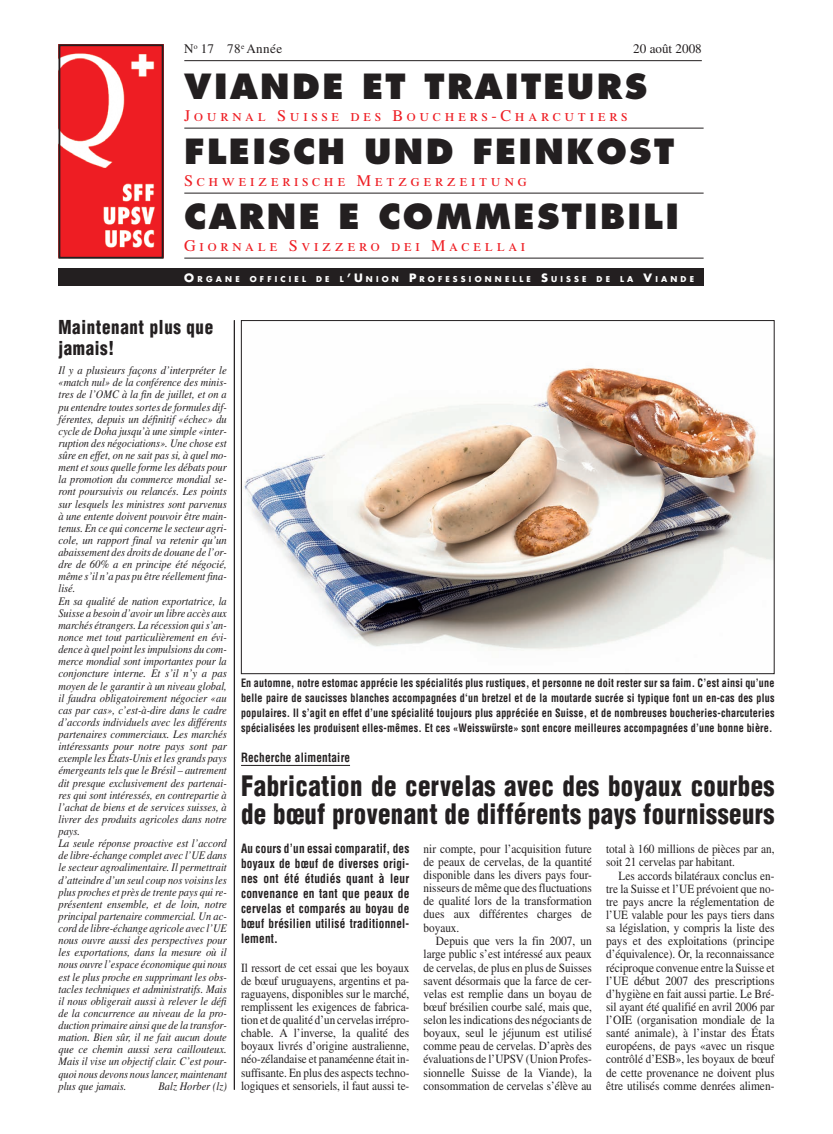
<style>
.page{position:relative;width:833px;height:1134px;background:#fff}
.page>*{position:absolute;margin:0;border:0;box-sizing:border-box;transform-origin:0 0}
.t1{font:800 33.75px "Futura Std";letter-spacing:.07em;color:#231f20}
.t2{font:900 condensed 27.5px/27.5px "Helvetica LT Std";letter-spacing:.02em;color:#231f20;scale:.9 1}
.t3{font:900 condensed 18.75px/21.2px "Helvetica LT Std";letter-spacing:.04em;color:#231f20;scale:.9 1}
.t4{font:16.25px "Times LT Std";letter-spacing:.22em;color:#ee1d23}
.t5{font:13.12px "Times LT Std";color:#231f20}
.t6{font:12.5px/13.1px "Times LT Std";color:#231f20;text-align:justify;scale:.9 1}
.t7{font:12.5px/13.1px "Times LT Std";color:#231f20;text-align:justify;scale:.92 1}
.t8{font:700 condensed 12.5px/15px "Helvetica LT Std";letter-spacing:.02em;color:#231f20;text-align:justify;scale:.9 1}
.t9{font:italic 11.5px/12.1px "Times LT Std";color:#231f20;scale:.92 1}
.t10{font:italic 11.5px "Times LT Std";color:#231f20;scale:.9 1}
.t11{font:700 condensed 11.25px/15px "Helvetica LT Std";letter-spacing:.02em;color:#231f20;text-align:justify;scale:.9 1}
.t12{font:700 7.88px "Futura Std";letter-spacing:.4em;color:#fff}
.s1{font-size:11.25px}
</style>
<div class="page">
<hr style="left:241px;top:765px;width:109px;height:1px;background:#231f20">
<hr style="left:184px;top:60px;width:518px;height:1px;background:#231f20">
<hr style="left:234px;top:320px;width:1px;height:770px;background:#231f20">
<hr style="left:184px;top:128px;width:519px;height:1px;background:#231f20">
<hr style="left:184px;top:193px;width:519px;height:1px;background:#231f20">
<hr style="left:184px;top:258px;width:519px;height:1px;background:#231f20">
<div style="left:58px;top:269px;width:645px;height:17px;background:#231f20"></div>
<img style="left:61px;top:47px;width:100px;height:209px">
<div style="left:58px;top:44px;width:106px;height:215px;border:2px solid #231f20"></div>
<img style="left:243px;top:367px;width:529px;height:284px">
<p class="t5" style="left:184px;top:44px;width:99px">N<sup>o</sup> 17 78<sup>e</sup> Année</p>
<p class="t5" style="left:633px;top:44px;width:70px">20 août 2008</p>
<h1 class="t1" style="left:184px;top:67px;width:464px">VIANDE ET TRAITEURS</h1>
<h3 class="t4" style="left:184px;top:110px;width:445px">Journal Suisse des Bouchers-Charcutiers</h3>
<h1 class="t1" style="left:184px;top:132px;width:491px">FLEISCH UND FEINKOST</h1>
<h3 class="t4" style="left:184px;top:175px;width:344px">Schweizerische Metzgerzeitung</h3>
<h1 class="t1" style="left:184px;top:197px;width:496px">CARNE E COMMESTIBILI</h1>
<h3 class="t4" style="left:184px;top:240px;width:343px">Giornale Svizzero dei Macellai</h3>
<p class="t12" style="left:184px;top:274px;width:57px"><span class="s1">O</span>RGANE</p>
<p class="t12" style="left:250px;top:274px;width:58px">OFFICIEL</p>
<p class="t12" style="left:316px;top:274px;width:15px">D E</p>
<p class="t12" style="left:340px;top:274px;width:248px">L<span class="s1">’U</span>NION <span class="s1">P</span>ROFESSIONNELLE <span class="s1">S</span>UISSE</p>
<p class="t12" style="left:596px;top:274px;width:15px">D E</p>
<p class="t12" style="left:620px;top:274px;width:75px">LA <span class="s1">V</span>IANDE</p>
<h3 class="t3" style="left:58px;top:317px;width:173px">Maintenant plus que jamais!</h3>
<p class="t9" style="left:58px;top:365px;width:184px">Il y a plusieurs façons d’interpréter le «match nul» de la conférence des minis&shy;tres de l’OMC à la fin de juillet, et on a pu entendre toutes sortes de formules dif&shy;férentes, depuis un définitif «échec» du cycle de Doha jusqu’à une simple «inter&shy;ruption des négociations». Une chose est sûre en effet, on ne sait pas si, à quel mo&shy;ment et sous quelle forme les débats pour la promotion du commerce mondial se&shy;ront poursuivis ou relancés. Les points sur lesquels les ministres sont parvenus à une entente doivent pouvoir être main&shy;tenus. En ce qui concerne le secteur agri&shy;cole, un rapport final va retenir qu’un abaissement des droits de douane de l’or&shy;dre de 60% a en principe été négocié, même s’il n’a pas pu être réellement fina&shy;lisé.<br>En sa qualité de nation exportatrice, la Suisse a besoin d’avoir un libre accès aux marchés étrangers. La récession qui s’an&shy;nonce met tout particulièrement en évi&shy;dence à quel point les impulsions du com&shy;merce mondial sont importantes pour la conjoncture interne. Et s’il n’y a pas moyen de le garantir à un niveau global, il faudra obligatoirement négocier «au cas par cas», c’est-à-dire dans le cadre d’accords individuels avec les différents partenaires commerciaux. Les marchés intéressants pour notre pays sont par exemple les États-Unis et les grands pays émergeants tels que le Brésil – autrement dit presque exclusivement des partenai&shy;res qui sont intéressés, en contrepartie à l’achat de biens et de services suisses, à livrer des produits agricoles dans notre pays.<br>La seule réponse proactive est l’accord de libre-échange complet avec l’UE dans le secteur agroalimentaire. Il permettrait d’atteindre d’un seul coup nos voisins les plus proches et près de trente pays qui re&shy;présentent ensemble, et de loin, notre principal partenaire commercial. Un ac&shy;cord de libre-échange agricole avec l’UE nous ouvre aussi des perspectives pour les exportations, dans la mesure où il nous ouvre l’espace économique qui nous est le plus proche en supprimant les obs&shy;tacles techniques et administratifs. Mais il nous obligerait aussi à relever le défi de la concurrence au niveau de la pro&shy;duction primaire ainsi que de la transfor&shy;mation. Bien sûr, il ne fait aucun doute que ce chemin aussi sera caillouteux.<br>Mais il vise un objectif clair. C’est pour&shy;quoi nous devons nous lancer, maintenant plus que jamais.</p>
<p class="t10" style="left:159px;top:1081px;width:77px">Balz Horber (lz)</p>
<p class="t11" style="left:241px;top:677px;width:594px">En automne, notre estomac apprécie les spécialités plus rustiques, et personne ne doit rester sur sa faim. C’est ainsi qu’une belle paire de saucisses blanches accompagnées d‘un bretzel et de la moutarde sucrée si typique font un en-cas des plus populaires. Il s’agit en effet d’une spécialité toujours plus appréciée en Suisse, et de nombreuses boucheries-charcuteries spécialisées les produisent elles-mêmes. Et ces «Weisswürste» sont encore meilleures accompagnées d’une bonne bière.</p>
<p class="t8" style="left:241px;top:750px;width:123px">Recherche alimentaire</p>
<h2 class="t2" style="left:241px;top:773px;width:594px">Fabrication de cervelas avec des boyaux courbes de bœuf provenant de différents pays fournisseurs</h2>
<p class="t8" style="left:241px;top:842px;width:189px">Au cours d’un essai comparatif, des boyaux de bœuf de diverses origi&shy;nes ont été étudiés quant à leur convenance en tant que peaux de cervelas et comparés au boyau de bœuf brésilien utilisé traditionnel&shy;lement.</p>
<p class="t6" style="left:241px;top:962px;width:189px">Il ressort de cet essai que les boyaux de bœuf uruguayens, argentins et pa&shy;raguayens, disponibles sur le marché, remplissent les exigences de fabrica&shy;tion et de qualité d’un cervelas irrépro&shy;chable. A l’inverse, la qualité des boyaux livrés d’origine australienne, néo-zélandaise et panaméenne était in&shy;suffisante. En plus des aspects techno&shy;logiques et sensoriels, il faut aussi te-</p>
<p class="t6" style="left:606px;top:843px;width:189px">total à 160 millions de pièces par an, soit 21 cervelas par habitant.</p>
<p class="t6" style="left:606px;top:870px;width:189px;text-indent:12px">Les accords bilatéraux conclus en&shy;tre la Suisse et l’UE prévoient que no&shy;tre pays ancre la réglementation de l’UE valable pour les pays tiers dans sa législation, y compris la liste des pays et des exploitations (principe d’équivalence). Or, la reconnaissance réciproque convenue entre la Suisse et l’UE début 2007 des prescriptions d’hygiène en fait aussi partie. Le Bré&shy;sil ayant été qualifié en avril 2006 par l’OIE (organisation mondiale de la santé animale), à l’instar des États européens, de pays «avec un risque contrôlé d’ESB», les boyaux de bœuf de cette provenance ne doivent plus être utilisés comme denrées alimen-</p>
<p class="t6" style="left:423px;top:843px;width:189px">nir compte, pour l’acquisition future de peaux de cervelas, de la quantité disponible dans les divers pays four&shy;nisseurs de même que des fluctuations de qualité lors de la transformation dues aux différentes charges de boyaux.</p>
<p class="t7" style="left:423px;top:936px;width:184px;text-indent:12px">Depuis que vers la fin 2007, un large public s’est intéressé aux peaux de cervelas, de plus en plus de Suisses savent désormais que la farce de cer&shy;velas est remplie dans un boyau de bœuf brésilien courbe salé, mais que, selon les indications des négociants de boyaux, seul le jéjunum est utilisé comme peau de cervelas. D’après des évaluations de l’UPSV (Union Profes&shy;sionnelle Suisse de la Viande), la consommation de cervelas s’élève au</p>
</div>
